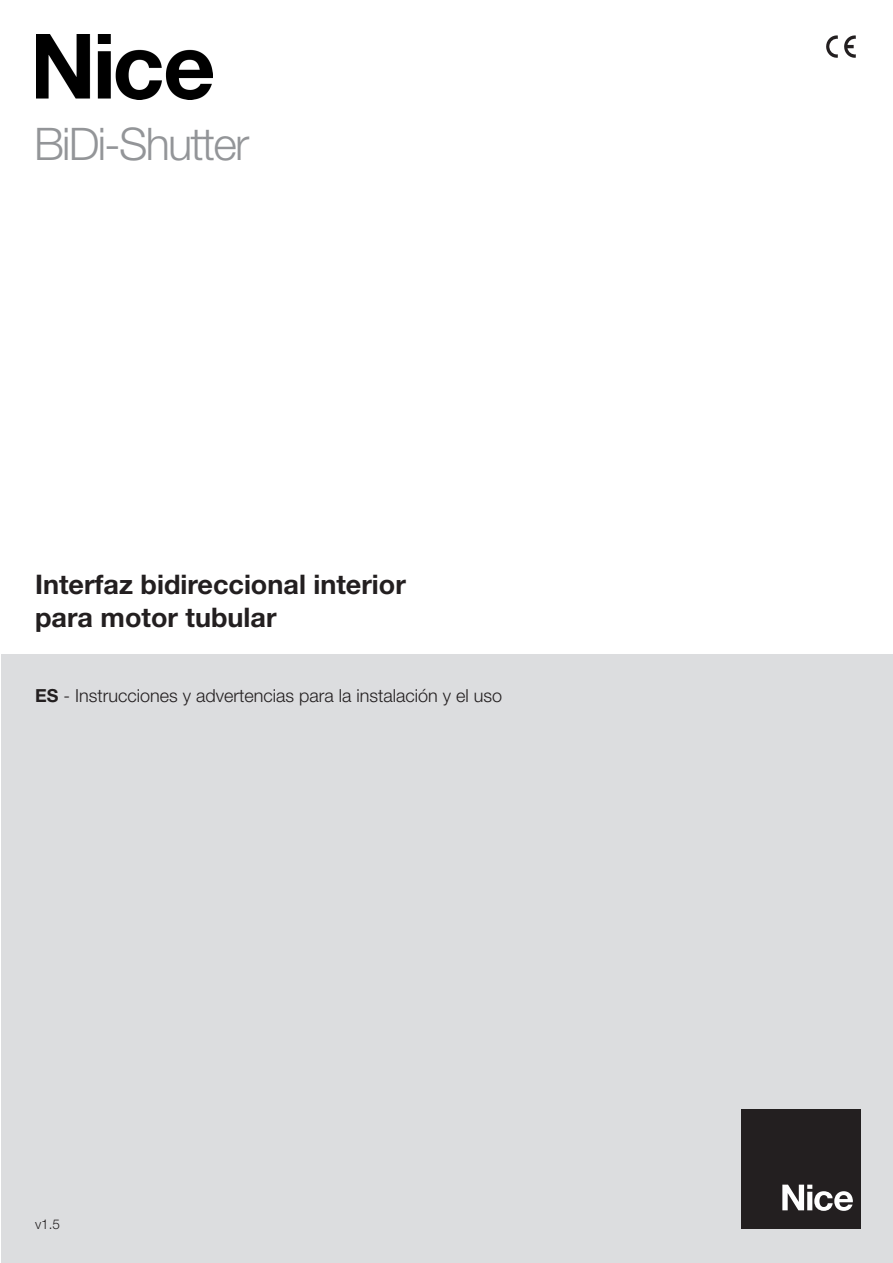
<style>
.page{position:relative;width:893px;height:1263px;background:#fff}
.page>*{position:absolute;margin:0;border:0;box-sizing:border-box;transform-origin:0 0}
.t1{font:300 45px "Helvetica Neue LT Pro";letter-spacing:-.04em;color:#939598}
.t2{font:700 27px/32.4px "Helvetica Neue LT Pro";color:#231f20}
.t3{font:300 18px "Helvetica Neue LT Pro";color:#231f20}
.t4{font:300 13.5px "Helvetica Neue LT Pro";color:#231f20}
.s1{font-weight:700}
</style>
<div class="page">
<div style="left:1px;top:655px;width:892px;height:608px;background:#dcdddf"></div>
<div style="left:741px;top:1110px;width:119px;height:119px;background:#231f20"></div>
<svg style="left:782px;top:1184px;width:71px;height:27px"></svg>
<svg style="left:826px;top:36px;width:12px;height:22px"></svg>
<svg style="left:844px;top:36px;width:12px;height:22px"></svg>
<img style="left:36px;top:34px;width:176px;height:66px">
<p class="t1" style="left:34px;top:117px;width:217px">BiDi-Shutter</p>
<p class="t2" style="left:35px;top:568px;width:372px">Interfaz bidireccional interior para motor tubular</p>
<p class="t3" style="left:35px;top:684px;width:469px"><span class="s1">ES</span> - Instrucciones y advertencias para la instalación y el uso</p>
<p class="t4" style="left:35px;top:1216px;width:27px">v1.5</p>
</div>
